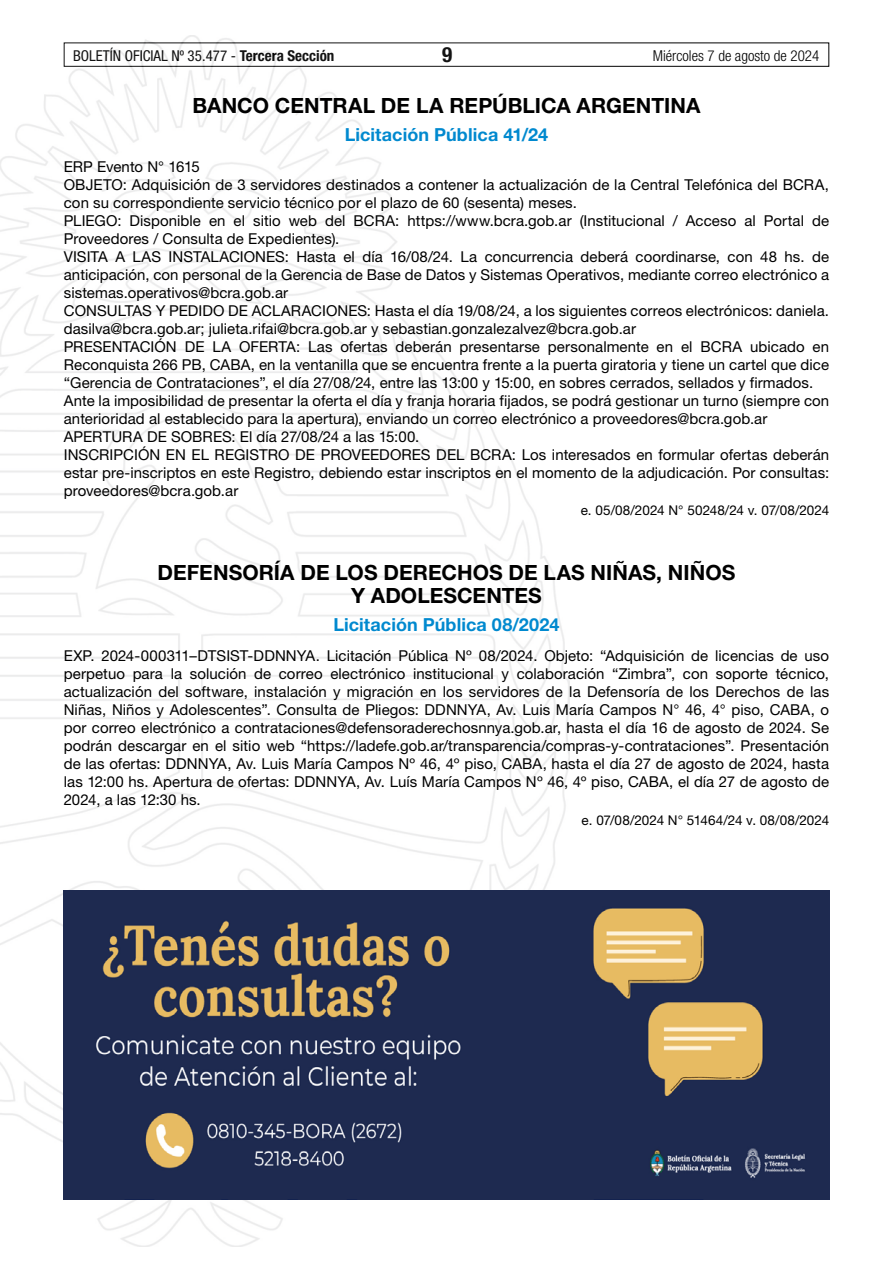
<style>
.page{position:relative;width:893px;height:1263px;background:#fff}
.page>*{position:absolute;margin:0;border:0;box-sizing:border-box;transform-origin:0 0}
.t1{font:700 21px/22.5px "Helvetica Neue LT Std";color:#000;text-align:center}
.t2{font:700 condensed 21px "Helvetica Neue LT Std";color:#000}
.t3{font:700 18px "Helvetica Neue LT Std";letter-spacing:.005em;color:#0089cf}
.t4{font:15px/18px "Helvetica Neue LT Std";letter-spacing:.005em;color:#000}
.t5{font:condensed 15px "Helvetica Neue LT Std";color:#000}
.t6{font:300 condensed 15px "Helvetica Neue LT Std";color:#000}
.t7{font:13.5px "Helvetica Neue LT Std";color:#000}
.s1{font-weight:700}
</style>
<div class="page">
<div style="left:64px;top:43px;width:765px;height:24px;border:1px solid #000"></div>
<img style="left:0;top:35px;width:569px;height:1211px">
<img style="left:64px;top:891px;width:765px;height:308px">
<p class="t5" style="left:73px;top:47px;width:263px">BOLETÍN OFICIAL Nº 35.477 - <span class="s1">Tercera Sección</span></p>
<h1 class="t2" style="left:442px;top:42px;width:12px">9</h1>
<p class="t6" style="left:653px;top:47px;width:168px">Miércoles 7 de agosto de 2024</p>
<h1 class="t1" style="left:193px;top:94px;width:509px">BANCO CENTRAL DE LA REPÚBLICA ARGENTINA</h1>
<p class="t3" style="left:345px;top:123px;width:205px">Licitación Pública 41/24</p>
<p class="t4" style="left:64px;top:157px;width:767px">ERP Evento N° 1615<br>OBJETO: Adquisición de 3 servidores destinados a contener la actualización de la Central Telefónica del BCRA, con su correspondiente servicio técnico por el plazo de 60 (sesenta) meses.<br>PLIEGO: Disponible en el sitio web del BCRA: https://www.bcra.gob.ar (Institucional / Acceso al Portal de Proveedores / Consulta de Expedientes).<br>VISITA A LAS INSTALACIONES: Hasta el día 16/08/24. La concurrencia deberá coordinarse, con 48 hs. de anticipación, con personal de la Gerencia de Base de Datos y Sistemas Operativos, mediante correo electrónico a sistemas.operativos@bcra.gob.ar<br>CONSULTAS Y PEDIDO DE ACLARACIONES: Hasta el día 19/08/24, a los siguientes correos electrónicos: daniela. dasilva@bcra.gob.ar; julieta.rifai@bcra.gob.ar y sebastian.gonzalezalvez@bcra.gob.ar<br>PRESENTACIÓN DE LA OFERTA: Las ofertas deberán presentarse personalmente en el BCRA ubicado en Reconquista 266 PB, CABA, en la ventanilla que se encuentra frente a la puerta giratoria y tiene un cartel que dice “Gerencia de Contrataciones”, el día 27/08/24, entre las 13:00 y 15:00, en sobres cerrados, sellados y firmados.<br>Ante la imposibilidad de presentar la oferta el día y franja horaria fijados, se podrá gestionar un turno (siempre con anterioridad al establecido para la apertura), enviando un correo electrónico a proveedores@bcra.gob.ar APERTURA DE SOBRES: El día 27/08/24 a las 15:00.<br>INSCRIPCIÓN EN EL REGISTRO DE PROVEEDORES DEL BCRA: Los interesados en formular ofertas deberán estar pre-inscriptos en este Registro, debiendo estar inscriptos en el momento de la adjudicación. Por consultas: proveedores@bcra.gob.ar</p>
<p class="t7" style="left:581px;top:502px;width:250px">e. 05/08/2024 N° 50248/24 v. 07/08/2024</p>
<h1 class="t1" style="left:158px;top:561px;width:579px">DEFENSORÍA DE LOS DERECHOS DE LAS NIÑAS, NIÑOS<br>Y ADOLESCENTES</h1>
<p class="t3" style="left:333px;top:613px;width:228px">Licitación Pública 08/2024</p>
<p class="t4" style="left:64px;top:647px;width:767px;text-align:justify">EXP. 2024-000311–DTSIST-DDNNYA. Licitación Pública Nº 08/2024. Objeto: “Adquisición de licencias de uso perpetuo para la solución de correo electrónico institucional y colaboración “Zimbra”, con soporte técnico, actualización del software, instalación y migración en los servidores de la Defensoría de los Derechos de las Niñas, Niños y Adolescentes”. Consulta de Pliegos: DDNNYA, Av. Luis María Campos N° 46, 4° piso, CABA, o por correo electrónico a contrataciones@defensoraderechosnnya.gob.ar, hasta el día 16 de agosto de 2024. Se podrán descargar en el sitio web “https://ladefe.gob.ar/transparencia/compras-y-contrataciones”. Presentación de las ofertas: DDNNYA, Av. Luis María Campos Nº 46, 4º piso, CABA, hasta el día 27 de agosto de 2024, hasta las 12:00 hs. Apertura de ofertas: DDNNYA, Av. Luís María Campos Nº 46, 4º piso, CABA, el día 27 de agosto de 2024, a las 12:30 hs.</p>
<p class="t7" style="left:582px;top:812px;width:249px">e. 07/08/2024 N° 51464/24 v. 08/08/2024</p>
</div>
